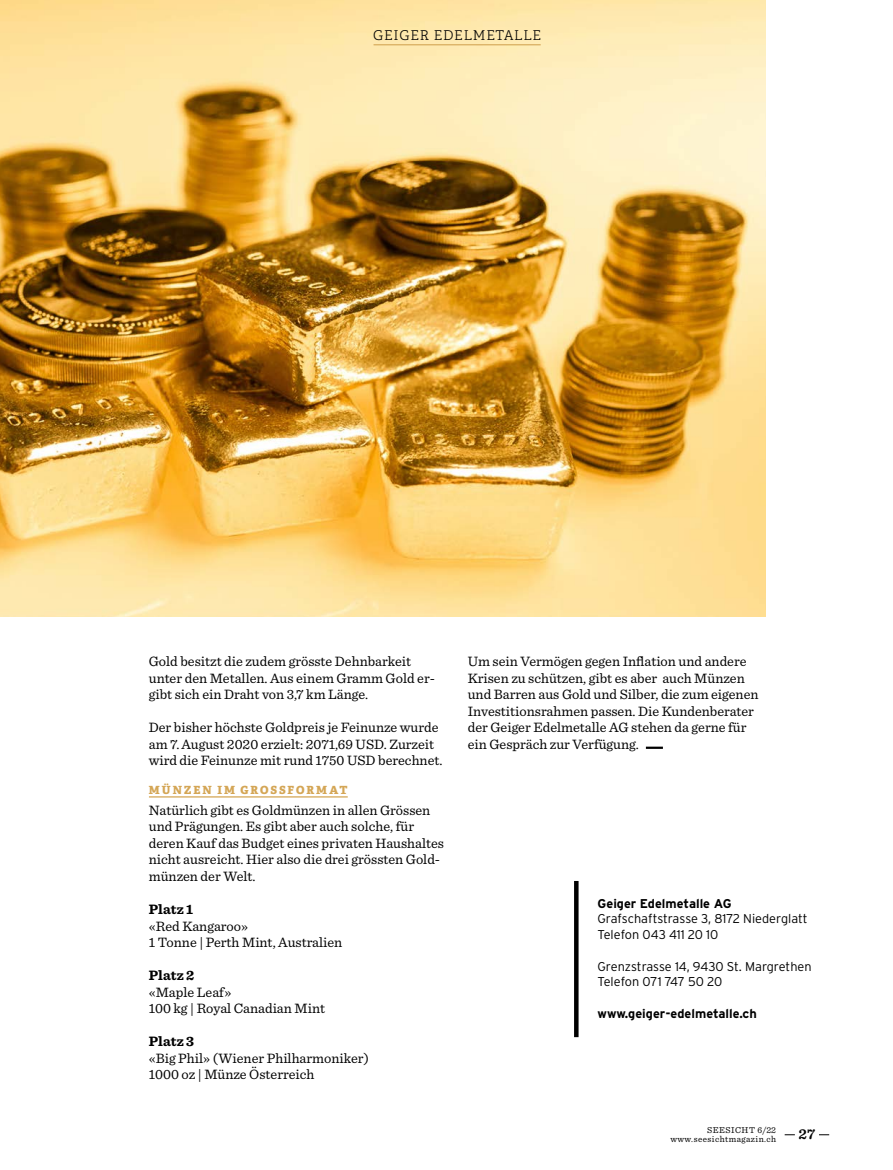
<style>
.page{position:relative;width:893px;height:1170px;background:#fff}
.page>*{position:absolute;margin:0;border:0;box-sizing:border-box;transform-origin:0 0}
.t1{font:600 15px "Sentinel";color:#000}
.Grundtext_Sentinel_9{font:14.25px/16.5px "Sentinel";color:#000}
.Grundtext_Sentinel_9-2{font:700 14.25px "Sentinel";color:#000}
.t2{font:300 13.5px "Adelle";letter-spacing:.06em;color:#000}
.Grundtext_Box_Inters{font:300 12.75px "Interstate";color:#000}
.Grundtext_Box_Inters-2{font:700 12.75px "Interstate";color:#000}
.Untertitel_Adelle_bl{font:800 11.25px "Adelle";letter-spacing:.165em;color:#d4a656}
.t3{font:9px/9px "Sentinel";letter-spacing:.05em;color:#000;text-align:right}
</style>
<div class="page">
<img style="left:0;top:0;width:765px;height:616px">
<hr style="left:149px;top:796px;width:199px;height:1px;background:#d4a656">
<svg style="left:646px;top:746px;width:17px;height:2px"></svg>
<div style="left:574px;top:880px;width:5px;height:157px;background:#000"></div>
<hr style="left:374px;top:44px;width:167px;height:1px;background:#d4a656">
<p class="t2" style="left:373px;top:27px;width:169px">GEIGER EDELMETALLE</p>
<p class="Grundtext_Sentinel_9" style="left:149px;top:652px;width:288px">Gold besitzt die zudem grösste Dehnbarkeit unter den Metallen. Aus einem Gramm Gold er&shy;gibt sich ein Draht von 3,7 km Länge.</p>
<p class="Grundtext_Sentinel_9" style="left:149px;top:718px;width:295px">Der bisher höchste Goldpreis je Feinunze wurde am 7. August 2020 erzielt: 2071,69 USD. Zurzeit wird die Feinunze mit rund 1750 USD berechnet.</p>
<p class="Untertitel_Adelle_bl" style="left:149px;top:782px;width:200px">MÜNZEN IM GROSSFORMAT</p>
<p class="Grundtext_Sentinel_9" style="left:149px;top:801px;width:297px">Natürlich gibt es Goldmünzen in allen Grössen und Prägungen. Es gibt aber auch solche, für deren Kauf das Budget eines privaten Haushaltes nicht ausreicht. Hier also die drei grössten Gold&shy;münzen der Welt.</p>
<p class="Grundtext_Sentinel_9-2" style="left:149px;top:897px;width:46px">Platz 1</p>
<p class="Grundtext_Sentinel_9" style="left:149px;top:916px;width:101px">«Red Kangaroo»</p>
<p class="Grundtext_Sentinel_9" style="left:149px;top:933px;width:195px">1 Tonne | Perth Mint, Australien</p>
<p class="Grundtext_Sentinel_9-2" style="left:149px;top:963px;width:47px">Platz 2</p>
<p class="Grundtext_Sentinel_9" style="left:149px;top:982px;width:84px">«Maple Leaf»</p>
<p class="Grundtext_Sentinel_9" style="left:149px;top:999px;width:178px">100 kg | Royal Canadian Mint</p>
<p class="Grundtext_Sentinel_9-2" style="left:149px;top:1029px;width:47px">Platz 3</p>
<p class="Grundtext_Sentinel_9" style="left:149px;top:1048px;width:222px">«Big Phil» (Wiener Philharmoniker)</p>
<p class="Grundtext_Sentinel_9" style="left:149px;top:1065px;width:167px">1000 oz | Münze Österreich</p>
<p class="Grundtext_Sentinel_9" style="left:468px;top:652px;width:292px">Um sein Vermögen gegen Inflation und andere Krisen zu schützen, gibt es aber auch Münzen und Barren aus Gold und Silber, die zum eigenen Investitionsrahmen passen. Die Kundenberater der Geiger Edelmetalle AG stehen da gerne für ein Gespräch zur Verfügung.</p>
<p class="Grundtext_Box_Inters-2" style="left:598px;top:896px;width:136px">Geiger Edelmetalle AG</p>
<p class="Grundtext_Box_Inters" style="left:598px;top:911px;width:211px">Grafschaftstrasse 3, 8172 Niederglatt</p>
<p class="Grundtext_Box_Inters" style="left:598px;top:927px;width:122px">Telefon 043 411 20 10</p>
<p class="Grundtext_Box_Inters" style="left:598px;top:958px;width:216px">Grenzstrasse 14, 9430 St. Margrethen</p>
<p class="Grundtext_Box_Inters" style="left:598px;top:974px;width:126px">Telefon 071 747 50 20</p>
<p class="Grundtext_Box_Inters-2" style="left:598px;top:1006px;width:161px">www.geiger-edelmetalle.ch</p>
<p class="t3" style="left:670px;top:1124px;width:107px">SEESICHT 6/22 www.seesichtmagazin.ch</p>
<p class="t1" style="left:799px;top:1121px;width:18px">27</p>
</div>
